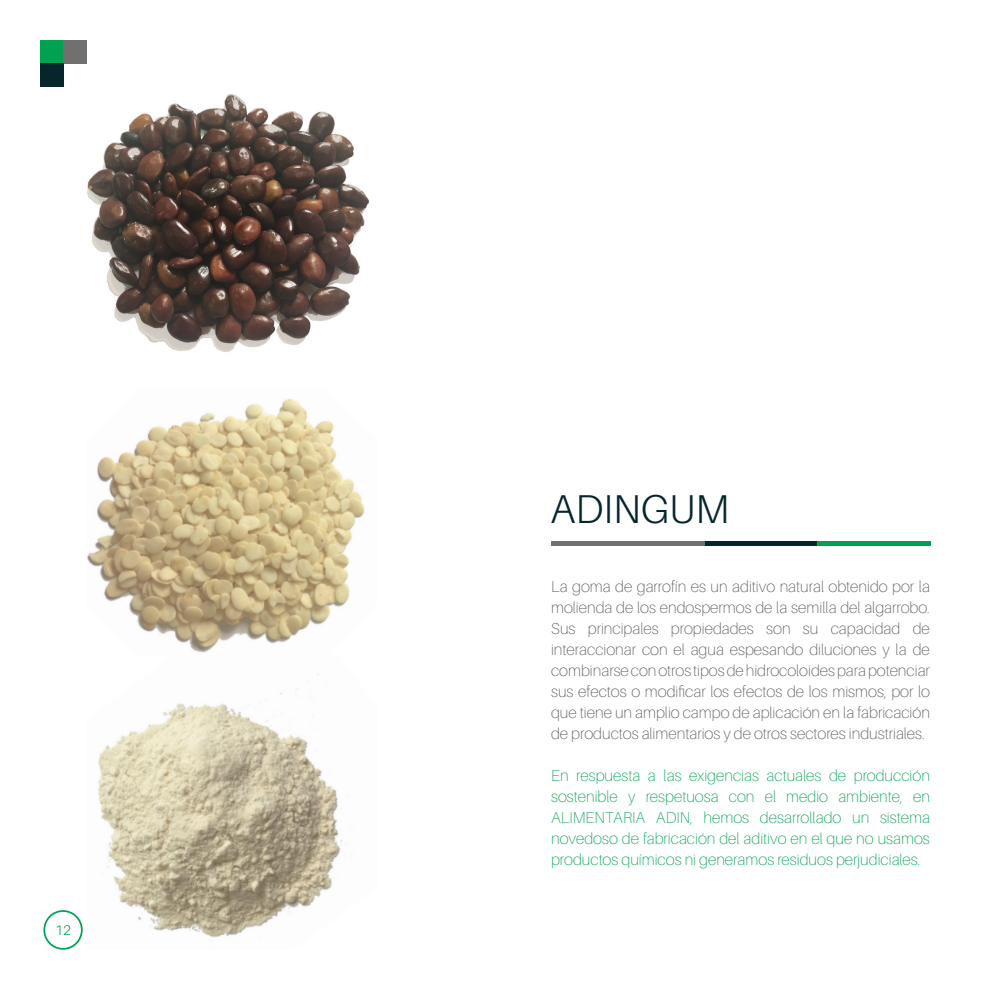
<style>
.page{position:relative;width:993px;height:993px;background:#fff}
.page>*{position:absolute;margin:0;border:0;box-sizing:border-box;transform-origin:0 0}
.t1{font:300 40.25px "Aileron";color:#06262c}
.t2{font:100 15.75px/21px "Aileron";color:#575756;text-align:justify}
.t3{font:100 15.75px/21px "Aileron";color:#00a252;text-align:justify}
.t4{font:300 14px "Aileron";color:#00a252}
</style>
<div class="page">
<div style="left:43px;top:909px;width:40px;height:40px;border:2px solid #00a252;border-radius:50%"></div>
<div style="left:550px;top:540px;width:380px;height:5px;background:#70706f"></div>
<div style="left:705px;top:540px;width:225px;height:5px;background:#06262c"></div>
<div style="left:817px;top:540px;width:113px;height:5px;background:#00a252"></div>
<img style="left:87px;top:94px;width:283px;height:258px">
<img style="left:87px;top:398px;width:278px;height:540px">
<div style="left:40px;top:40px;width:23px;height:23px;background:#00a252"></div>
<div style="left:63px;top:40px;width:23px;height:23px;background:#70706f"></div>
<div style="left:40px;top:63px;width:23px;height:23px;background:#06262c"></div>
<p class="t4" style="left:55px;top:922px;width:17px">12</p>
<p class="t1" style="left:550px;top:487px;width:180px">ADINGUM</p>
<p class="t2" style="left:551px;top:575px;width:380px">La goma de garrofín es un aditivo natural obtenido por la molienda de los endospermos de la semilla del algarrobo.<br>Sus principales propiedades son su capacidad de interaccionar con el agua espesando diluciones y la de combinarse con otros tipos de hidrocoloides para potenciar sus efectos o modificar los efectos de los mismos, por lo que tiene un amplio campo de aplicación en la fabricación de productos alimentarios y de otros sectores industriales.</p>
<p class="t3" style="left:551px;top:764px;width:380px">En respuesta a las exigencias actuales de producción sostenible y respetuosa con el medio ambiente, en ALIMENTARIA ADIN, hemos desarrollado un sistema novedoso de fabricación del aditivo en el que no usamos productos químicos ni generamos residuos perjudiciales.</p>
</div>
